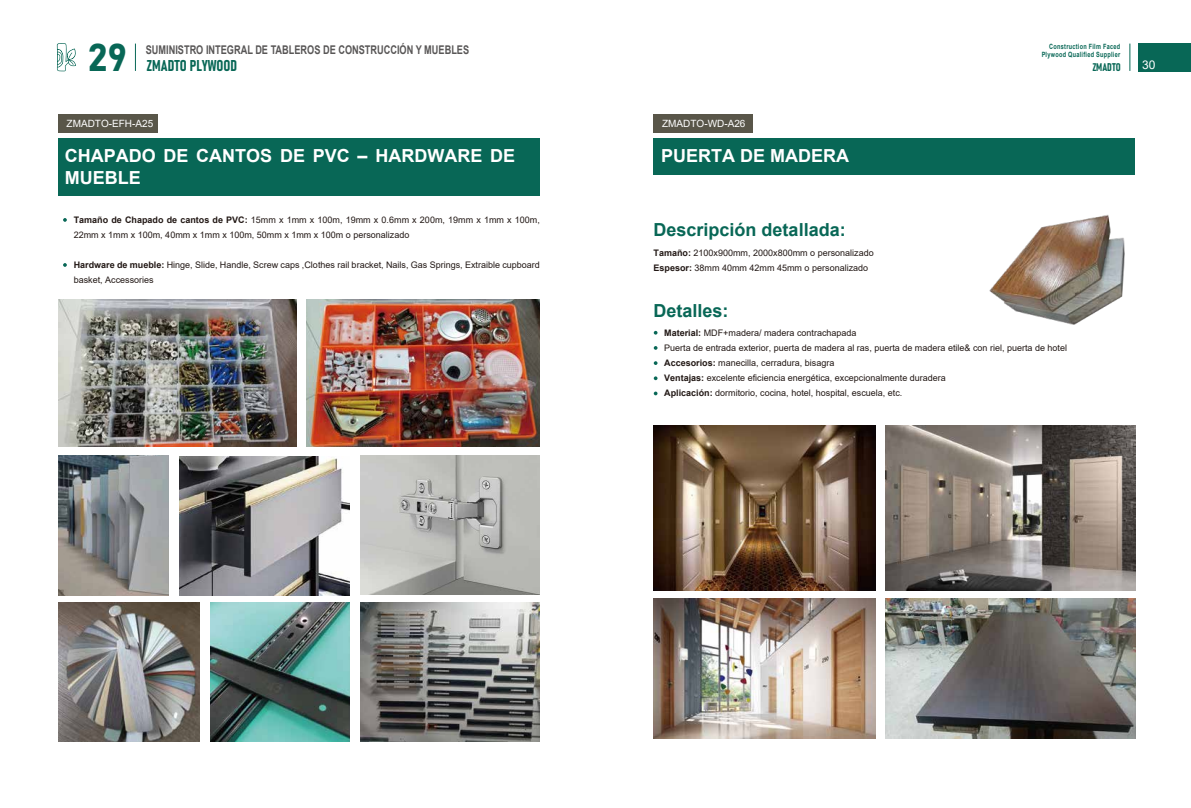
<style>
.page{position:relative;width:1191px;height:808px;background:#fff}
.page>*{position:absolute;margin:0;border:0;box-sizing:border-box;transform-origin:0 0}
.t1{font:38.4px "Bahnschrift";color:#086756}
.t2{font:700 18px/22px "Arial";color:#fff}
.t3{font:700 18px "Arial";color:#086756}
.t4{font:15.5px "Bahnschrift";color:#086756}
.t5{font:700 12px "Arial";color:#595757;scale:.77 1}
.t6{font:12px "Arial";color:#fff}
.t7{font:11px "Bahnschrift";color:#086756}
.t8{font:10px "Arial";color:#fff}
.t9{font:9px/15px "Arial";color:#221815}
.t10{font:700 7.2px/8.7px "Arial";letter-spacing:.05em;color:#086756;text-align:right;scale:.77 1}
.s1{font-weight:700}
</style>
<div class="page">
<div style="left:653px;top:138px;width:482px;height:36px;background:#086756"></div>
<svg style="left:654px;top:331px;width:3px;height:4px"></svg>
<svg style="left:654px;top:346px;width:3px;height:4px"></svg>
<svg style="left:654px;top:361px;width:3px;height:4px"></svg>
<svg style="left:654px;top:376px;width:3px;height:4px"></svg>
<div style="left:58px;top:114px;width:100px;height:18px;background:#595649"></div>
<svg style="left:63px;top:218px;width:4px;height:4px"></svg>
<svg style="left:63px;top:263px;width:4px;height:4px"></svg>
<img style="left:360px;top:456px;width:179px;height:138px">
<img style="left:210px;top:603px;width:139px;height:139px">
<div style="left:653px;top:114px;width:100px;height:18px;background:#595649"></div>
<img style="left:885px;top:598px;width:250px;height:141px">
<img style="left:653px;top:426px;width:223px;height:164px">
<img style="left:653px;top:598px;width:223px;height:141px">
<img style="left:885px;top:426px;width:250px;height:164px">
<img style="left:58px;top:299px;width:238px;height:148px">
<img style="left:307px;top:299px;width:232px;height:148px">
<img style="left:59px;top:603px;width:141px;height:138px">
<img style="left:360px;top:603px;width:179px;height:139px">
<img style="left:179px;top:456px;width:170px;height:139px">
<img style="left:59px;top:456px;width:109px;height:139px">
<img style="left:989px;top:214px;width:136px;height:111px">
<div style="left:59px;top:138px;width:481px;height:57px;background:#086756"></div>
<svg style="left:57px;top:43px;width:19px;height:28px"></svg>
<svg style="left:135px;top:44px;width:1px;height:27px"></svg>
<svg style="left:1129px;top:44px;width:1px;height:27px"></svg>
<div style="left:1139px;top:43px;width:52px;height:28px;background:#086756"></div>
<h1 class="t1" style="left:88px;top:28px;width:41px">29</h1>
<h3 class="t5" style="left:146px;top:41px;width:421px">SUMINISTRO INTEGRAL DE TABLEROS DE CONSTRUCCIÓN Y MUEBLES</h3>
<p class="t10" style="left:1041px;top:42px;width:104px">Construction Film Faced<br>Plywood Qualified Supplier</p>
<h3 class="t4" style="left:147px;top:54px;width:92px">ZMADTO PLYWOOD</h3>
<h3 class="t6" style="left:1142px;top:56px;width:15px">30</h3>
<p class="t7" style="left:1092px;top:59px;width:30px">ZMADTO</p>
<p class="t8" style="left:67px;top:116px;width:88px">ZMADTO-EFH-A25</p>
<p class="t8" style="left:662px;top:116px;width:85px">ZMADTO-WD-A26</p>
<h2 class="t2" style="left:65px;top:145px;width:452px">CHAPADO DE CANTOS DE PVC – HARDWARE DE<br>MUEBLE</h2>
<h2 class="t2" style="left:661px;top:145px;width:189px">PUERTA DE MADERA</h2>
<p class="t9" style="left:74px;top:212px;width:467px"><span class="s1">Tamaño de Chapado de cantos de PVC:</span> 15mm x 1mm x 100m, 19mm x 0.6mm x 200m, 19mm x 1mm x 100m,<br>22mm x 1mm x 100m, 40mm x 1mm x 100m, 50mm x 1mm x 100m o personalizado</p>
<p class="t9" style="left:74px;top:257px;width:467px"><span class="s1">Hardware de mueble:</span> Hinge, Slide, Handle, Screw caps ,Clothes rail bracket, Nails, Gas Springs, Extraible cupboard basket, Accessories</p>
<h2 class="t3" style="left:653px;top:217px;width:194px">Descripción detallada:</h2>
<p class="t9" style="left:653px;top:245px;width:222px"><span class="s1">Tamaño:</span> 2100x900mm, 2000x800mm o personalizado<br><span class="s1">Espesor:</span> 38mm 40mm 42mm 45mm o personalizado</p>
<h2 class="t3" style="left:653px;top:298px;width:77px">Detalles:</h2>
<p class="t9" style="left:664px;top:326px;width:404px"><span class="s1">Material:</span> MDF+madera/ madera contrachapada<br>Puerta de entrada exterior, puerta de madera al ras, puerta de madera etile&amp; con riel, puerta de hotel <span class="s1">Accesorios:</span> manecilla, cerradura, bisagra<br><span class="s1">Ventajas:</span> excelente eficiencia energética, excepcionalmente duradera<br><span class="s1">Aplicación:</span> dormitorio, cocina, hotel, hospital, escuela, etc.</p>
</div>
